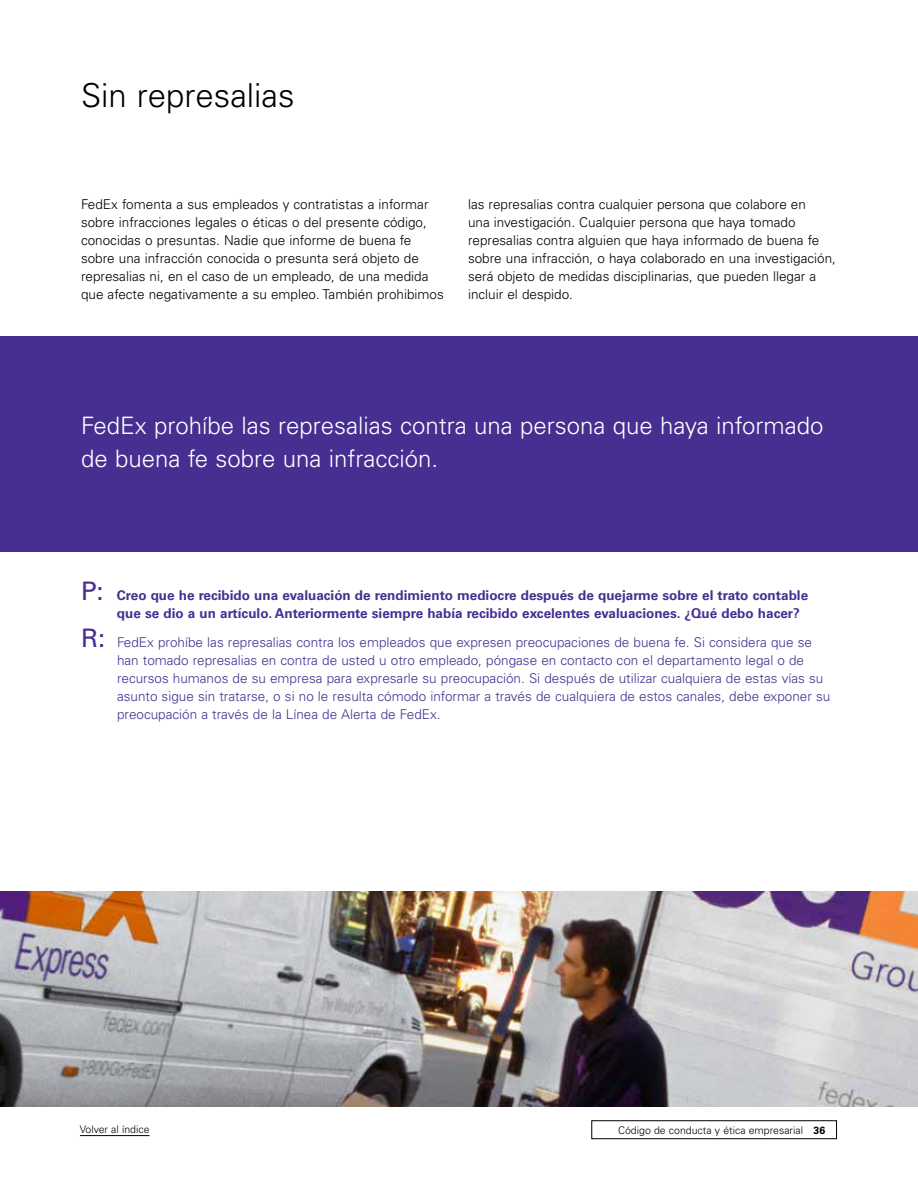
<style>
.page{position:relative;width:918px;height:1188px;background:#fff}
.page>*{position:absolute;margin:0;border:0;box-sizing:border-box;transform-origin:0 0}
.t1{font:300 33px "Univers";color:#000}
.t2{font:300 24px/33px "Univers";color:#fff}
.t3{font:300 13.5px/18px "Univers";color:#000}
.t4{font:300 13.5px/18px "Univers";color:#472f92}
.t5{font:700 13.5px/18px "Univers";color:#472f92}
.t6{font:300 10.5px "Univers";color:#000}
.s1{font-weight:400;font-size:25.5px}
.s2{font-weight:700}
</style>
<div class="page">
<div style="left:592px;top:1121px;width:245px;height:18px;border:1px solid #000"></div>
<hr style="left:80px;top:1135px;width:70px;height:1px;background:#000">
<div style="left:0;top:336px;width:918px;height:216px;background:#472f92"></div>
<img style="left:0;top:891px;width:918px;height:216px">
<h1 class="t1" style="left:81px;top:76px;width:215px">Sin represalias</h1>
<p class="t3" style="left:81px;top:195px;width:364px">FedEx fomenta a sus empleados y contratistas a informar sobre infracciones legales o éticas o del presente código, conocidas o presuntas. Nadie que informe de buena fe sobre una infracción conocida o presunta será objeto de represalias ni, en el caso de un empleado, de una medida que afecte negativamente a su empleo. También prohibimos</p>
<p class="t3" style="left:468px;top:195px;width:370px">las represalias contra cualquier persona que colabore en<br>una investigación. Cualquier persona que haya tomado represalias contra alguien que haya informado de buena fe sobre una infracción, o haya colaborado en una investigación, será objeto de medidas disciplinarias, que pueden llegar a incluir el despido.</p>
<h2 class="t2" style="left:81px;top:409px;width:744px">FedEx prohíbe las represalias contra una persona que haya informado de buena fe sobre una infracción.</h2>
<p class="t5" style="left:117px;top:587px;width:693px;text-indent:-36px"><span class="s1">P:</span> Creo que he recibido una evaluación de rendimiento mediocre después de quejarme sobre el trato contable que se dio a un artículo. Anteriormente siempre había recibido excelentes evaluaciones. ¿Qué debo hacer?</p>
<p class="t4" style="left:117px;top:633px;width:715px;text-indent:-36px"><span class="s1">R:</span> FedEx prohíbe las represalias contra los empleados que expresen preocupaciones de buena fe. Si considera que se han tomado represalias en contra de usted u otro empleado, póngase en contacto con el departamento legal o de recursos humanos de su empresa para expresarle su preocupación. Si después de utilizar cualquiera de estas vías su asunto sigue sin tratarse, o si no le resulta cómodo informar a través de cualquiera de estos canales, debe exponer su preocupación a través de la Línea de Alerta de FedEx.</p>
<p class="t6" style="left:80px;top:1123px;width:71px">Volver al índice</p>
<p class="t6" style="left:618px;top:1124px;width:209px">Código de conducta y ética empresarial <span class="s2">36</span></p>
</div>
